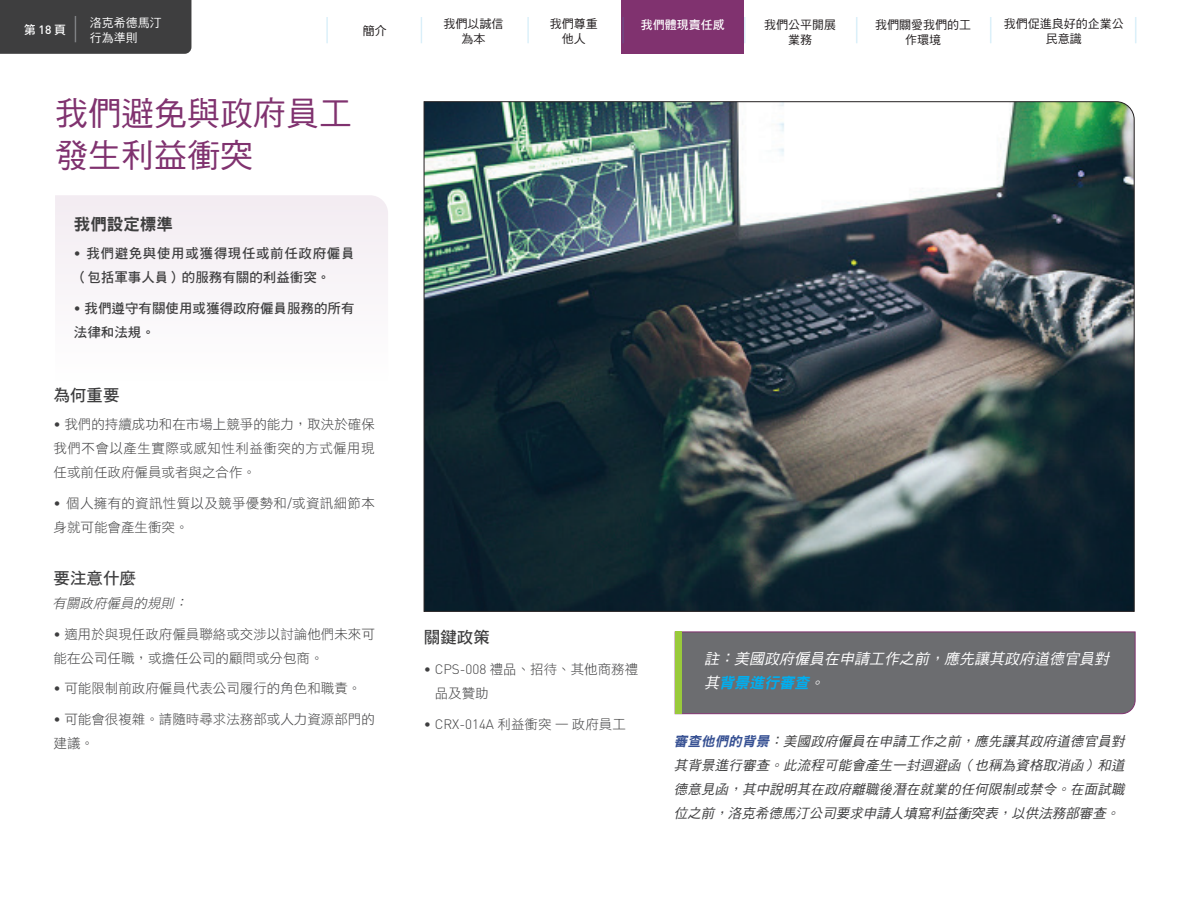
<style>
.page{position:relative;width:1188px;height:918px;background:#fff}
.page>*{position:absolute;margin:0;border:0;box-sizing:border-box;transform-origin:0 0}
.t1{font:33px/42px "DF Hei Std W5";color:#80326f}
.t2{font:300 30.6px "DIN Pro";color:#25a4dd;scale:.71 1}
.t3{font:300 30.6px "DIN Pro";color:#8f9194;scale:.71 1}
.t4{font:16.5px "DF Hei Std W7";color:#3e3e3f}
.t5{font:16.5px "DF Hei Std W9";color:#3e3e3f}
.t6{font:italic 15px "DF Hei Std W5";color:#fff}
.t7{font:italic 15px "DF Hei Std W9";color:#00aeef}
.t8{font:13.5px/24px "DF Hei Std W3";color:#3e3e3f}
.t9{font:italic 13.5px/24px "DF Hei Std W5";color:#3e3e3f;text-align:justify}
.t10{font:13.5px/24px "DF Hei Std W7";letter-spacing:.05em;color:#3e3e3f}
.t11{font:13.5px/24px "DF Hei Std W3";letter-spacing:.025em;color:#3e3e3f}
.t12{font:13.5px/24px "DF Hei Std W7";color:#3e3e3f}
.t13{font:300 13.5px "DIN Pro";color:#3e3e3f}
.t14{font:italic 13.5px "DF Hei Std W3";color:#3e3e3f}
.t15{font:12px/15px "DF Hei Std W5";color:#231f20;text-align:center}
.t16{font:12px "DF Hei Std W7";color:#fff}
.t17{font:12px/15px "DF Hei Std W5";color:#fff}
.s1{font-family:"DINOT";font-weight:500}
.s2{font-family:"DIN Pro";font-weight:300}
.s3{font-family:"DF Hei Std W3";font-weight:400}
.s4{font-family:"DF Hei Std W5";color:#fff}
.s5{font-family:"DF Hei Std W9";color:#375193}
</style>
<div class="page">
<div style="left:621px;top:0;width:122px;height:54px;background:#80326f"></div>
<div style="left:0;top:0;width:191px;height:54px;background:#3e3e3f"></div>
<img style="left:424px;top:101px;width:711px;height:511px">
<div style="left:55px;top:195px;width:333px;height:89px;background:#f5f0f5"></div>
<div style="left:682px;top:632px;width:454px;height:82px;background:#6c6d70"></div>
<div style="left:675px;top:632px;width:7px;height:82px;background:#99ca3b"></div>
<p class="t16" style="left:24px;top:23px;width:44px">第 <span class="s1">18</span> 頁</p>
<h2 class="t3" style="left:72px;top:8px;width:11px">|</h2>
<p class="t15" style="left:444px;top:16px;width:61px">我們以誠信為本</p>
<p class="t17" style="left:90px;top:15px;width:73px">洛克希德馬汀行為準則</p>
<h2 class="t2" style="left:323px;top:9px;width:11px">|</h2>
<h2 class="t2" style="left:418px;top:9px;width:11px">|</h2>
<h2 class="t2" style="left:525px;top:9px;width:11px">|</h2>
<h2 class="t2" style="left:742px;top:9px;width:11px">|</h2>
<h2 class="t2" style="left:853px;top:9px;width:11px">|</h2>
<h2 class="t2" style="left:987px;top:9px;width:11px">|</h2>
<h2 class="t2" style="left:1133px;top:9px;width:11px">|</h2>
<p class="t15" style="left:550px;top:16px;width:49px">我們尊重他人</p>
<p class="t16" style="left:641px;top:18px;width:85px">我們體現責任感</p>
<p class="t15" style="left:1004px;top:16px;width:121px">我們促進良好的企業公民意識</p>
<p class="t15" style="left:363px;top:23px;width:25px">簡介</p>
<p class="t15" style="left:764px;top:17px;width:73px">我們公平開展業務</p>
<p class="t15" style="left:875px;top:17px;width:97px">我們關愛我們的工作環境</p>
<h1 class="t1" style="left:55px;top:92px;width:299px">我們避免與政府員工發生利益衝突</h1>
<p class="t5" style="left:74px;top:215px;width:101px">我們設定標準</p>
<p class="t10" style="left:74px;top:241px;width:282px"><span class="s1">•</span> 我們避免與使用或獲得現任或前任政府僱員（包括軍事人員）的服務有關的利益衝突。</p>
<p class="t12" style="left:74px;top:296px;width:282px"><span class="s1">•</span> 我們遵守有關使用或獲得政府僱員服務的所有法律和法規。</p>
<p class="t4" style="left:54px;top:386px;width:68px">為何重要</p>
<p class="t8" style="left:54px;top:412px;width:323px;text-align:justify"><span class="s2">•</span> 我們的持續成功和在市場上競爭的能力，取決於確保我們不會以產生實際或感知性利益衝突的方式僱用現任或前任政府僱員或者與之合作。</p>
<p class="t11" style="left:54px;top:491px;width:323px"><span class="s2">•</span> 個人擁有的資訊性質以及競爭優勢和<span class="s2">/</span>或資訊細節本身就可能會產生衝突。</p>
<p class="t4" style="left:54px;top:569px;width:84px">要注意什麼</p>
<p class="t14" style="left:53px;top:596px;width:140px">有關政府僱員的規則：</p>
<p class="t8" style="left:54px;top:621px;width:323px"><span class="s2">•</span> 適用於與現任政府僱員聯絡或交涉以討論他們未來可能在公司任職，或擔任公司的顧問或分包商。</p>
<p class="t8" style="left:54px;top:676px;width:309px"><span class="s2">•</span> 可能限制前政府僱員代表公司履行的角色和職責。</p>
<p class="t8" style="left:54px;top:707px;width:323px"><span class="s2">•</span> 可能會很複雜。請隨時尋求法務部或人力資源部門的建議。</p>
<p class="t4" style="left:424px;top:629px;width:67px">關鍵政策</p>
<p class="t8" style="left:435px;top:657px;width:205px;text-indent:-11px"><span class="s2">• CPS-008</span> 禮品、招待、其他商務禮品及贊助</p>
<p class="t13" style="left:424px;top:715px;width:204px">• CRX-014A <span class="s3">利益衝突 — 政府員工</span></p>
<p class="t6" style="left:704px;top:651px;width:410px">註：美國政府僱員在申請工作之前，應先讓其政府道德官員對</p>
<p class="t7" style="left:704px;top:675px;width:125px"><span class="s4">其</span>背景進行審查<span class="s4">。</span></p>
<p class="t9" style="left:674px;top:729px;width:455px"><span class="s5">審查他們的背景</span>：美國政府僱員在申請工作之前，應先讓其政府道德官員對其背景進行審查。此流程可能會產生一封迴避函（也稱為資格取消函）和道德意見函，其中說明其在政府離職後潛在就業的任何限制或禁令。在面試職位之前，洛克希德馬汀公司要求申請人填寫利益衝突表，以供法務部審查。</p>
</div>
